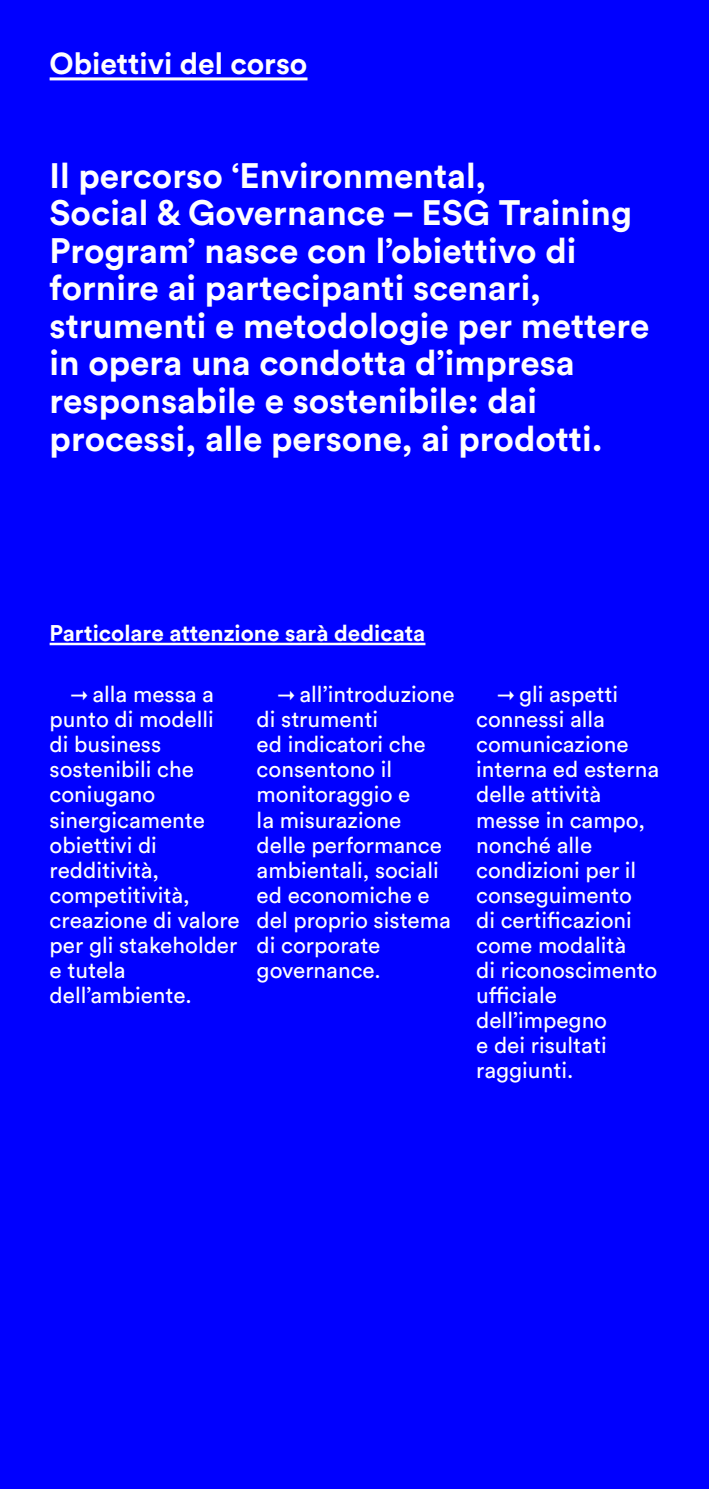
<style>
.page{position:relative;width:709px;height:1489px;background:#fff}
.page>*{position:absolute;margin:0;border:0;box-sizing:border-box;transform-origin:0 0}
.t1{font:700 35px/37.5px "Circular Std";color:#fff}
.t2{font:700 30px "Circular Std";color:#fff}
.t3{font:22.5px/25px "Circular Std";color:#fff;scale:.75 1}
.t4{font:700 22.5px "Circular Std";color:#fff}
</style>
<div class="page">
<div style="left:0;top:0;width:709px;height:1488px;background:#00f"></div>
<hr style="left:50px;top:642px;width:375px;height:3px;background:#fff">
<hr style="left:50px;top:77px;width:257px;height:3px;background:#fff">
<p class="t2" style="left:50px;top:44px;width:259px">Obiettivi del corso</p>
<p class="t1" style="left:50px;top:156px;width:438px">Il percorso ‘Environmental,</p>
<p class="t1" style="left:50px;top:193px;width:601px">Social &amp; Governance – ESG Training Program’ nasce con l’obiettivo di fornire ai partecipanti scenari, strumenti e metodologie per mettere in opera una condotta d’impresa responsabile e sostenibile: dai processi, alle persone, ai prodotti.</p>
<p class="t4" style="left:50px;top:618px;width:377px">Particolare attenzione sarà dedicata</p>
<p class="t3" style="left:50px;top:681px;width:255px;text-indent:21px">→ alla messa a punto di modelli<br>di business sostenibili che coniugano sinergicamente obiettivi di redditività, competitività, creazione di valore per gli stakeholder e tutela dell’ambiente.</p>
<p class="t3" style="left:257px;top:681px;width:265px;text-indent:21px">→ all’introduzione di strumenti<br>ed indicatori che consentono il monitoraggio e<br>la misurazione delle performance ambientali, sociali ed economiche e del proprio sistema di corporate governance.</p>
<p class="t3" style="left:476px;top:681px;width:245px;text-indent:21px">→ gli aspetti connessi alla comunicazione interna ed esterna delle attività messe in campo, nonché alle condizioni per il conseguimento<br>di certificazioni come modalità<br>di riconoscimento ufficiale dell’impegno<br>e dei risultati raggiunti.</p>
</div>
